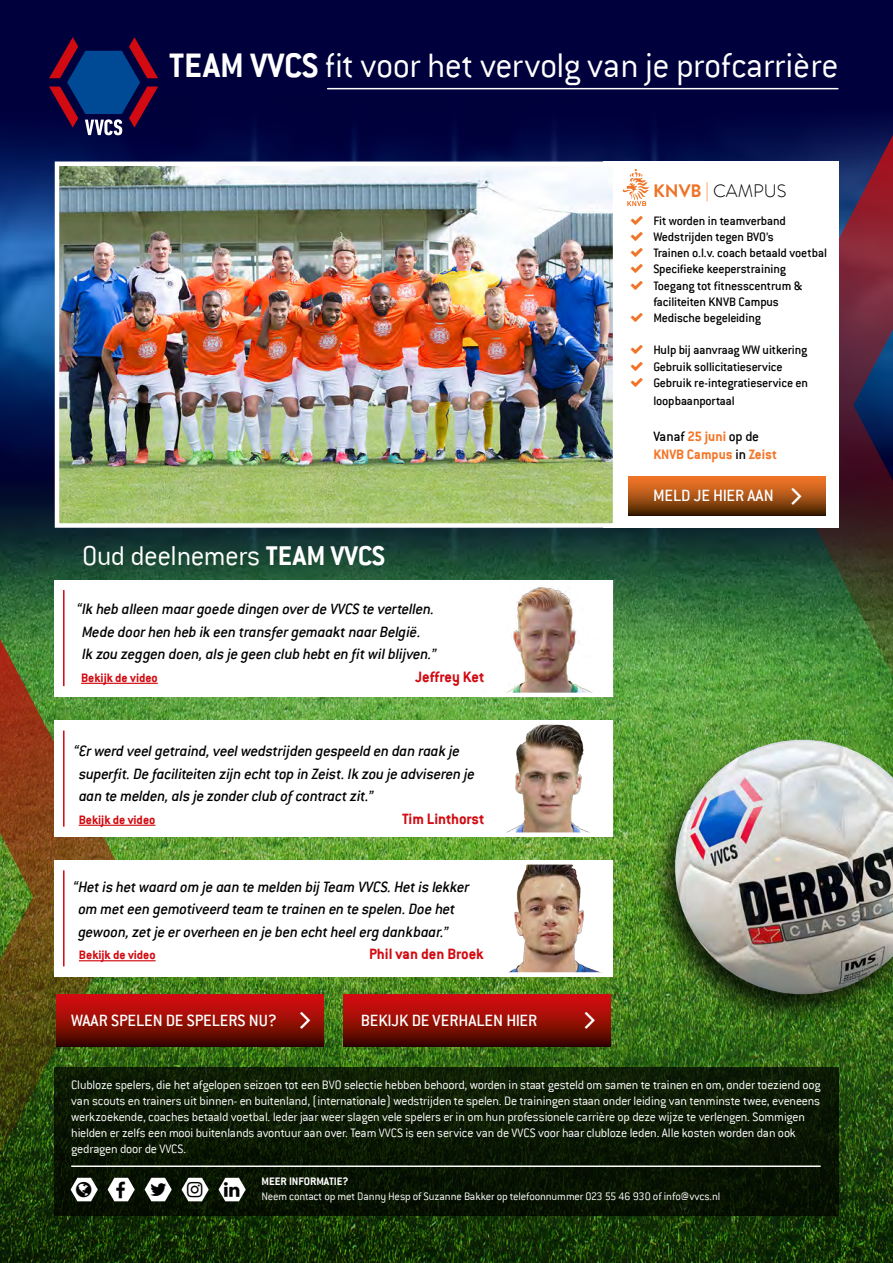
<style>
.page{position:relative;width:893px;height:1263px;background:#00003c}
.page>*{position:absolute;margin:0;border:0;box-sizing:border-box;transform-origin:0 0}
.t1{font:300 37.5px "Conduit ITC";letter-spacing:-.01em;color:#fff}
.t2{font:300 30px "Conduit ITC";letter-spacing:-.015em;color:#fff}
.t3{font:500 18px "Conduit ITC";color:#fff}
.t4{font:300 18px "Brandon Grotesque";color:#000}
.t5{font:italic 500 16.5px/22.5px "Conduit ITC";letter-spacing:-.015em;color:#000}
.t6{font:700 16.5px "Conduit ITC";color:#d20a11}
.t7{font:700 15px/18px "Conduit ITC";color:#f47629}
.t8{font:300 13.5px/16.2px "Conduit ITC";letter-spacing:-.015em;color:#fff}
.t9{font:500 13.5px/16.2px "Conduit ITC";letter-spacing:-.015em;color:#000}
.t10{font:700 13.5px "Conduit ITC";color:#d20a11}
.t11{font:300 12px "Conduit ITC";letter-spacing:-.015em;color:#fff}
.t12{font:700 12px "Conduit ITC";color:#fff}
.s1{font-weight:700}
.s2{font-weight:700;color:#ee7326}
.s3{color:#ee7326}
.s4{font-weight:500;color:#000}
</style>
<div class="page">
<img style="left:0;top:130px;width:893px;height:1133px">
<img style="left:0;top:341px;width:148px;height:922px">
<svg style="left:738px;top:87px;width:155px;height:648px;background:#3a473a"></svg>
<div style="left:620px;top:161px;width:219px;height:367px;background:#fff"></div>
<svg style="left:54px;top:1067px;width:785px;height:148px;background:#0b1804"></svg>
<hr style="left:328px;top:88px;width:510px;height:1px;background:#fff">
<div style="left:55px;top:580px;width:423px;height:117px;background:#fff"></div>
<img style="left:483px;top:585px;width:125px;height:107px">
<div style="left:478px;top:580px;width:135px;height:117px;border:4px solid #fff"></div>
<hr style="left:81px;top:683px;width:77px;height:1px;background:#d20a11">
<div style="left:55px;top:720px;width:423px;height:117px;background:#fff"></div>
<div style="left:480px;top:722px;width:131px;height:113px;background:#fff"></div>
<img style="left:507px;top:725px;width:81px;height:107px">
<div style="left:478px;top:720px;width:135px;height:117px;border:4px solid #fff"></div>
<hr style="left:79px;top:825px;width:76px;height:1px;background:#d20a11">
<div style="left:54px;top:860px;width:423px;height:117px;background:#fff"></div>
<img style="left:482px;top:865px;width:125px;height:107px">
<div style="left:477px;top:860px;width:135px;height:117px;border:4px solid #fff"></div>
<hr style="left:79px;top:960px;width:77px;height:1px;background:#d20a11">
<svg style="left:49px;top:37px;width:109px;height:98px"></svg>
<svg style="left:622px;top:169px;width:27px;height:37px"></svg>
<img style="left:52px;top:159px;width:568px;height:371px">
<div style="left:647px;top:735px;width:246px;height:293px;background:#000;opacity:.75"></div>
<img style="left:675px;top:740px;width:218px;height:254px">
<hr style="left:71px;top:1165px;width:750px;height:2px;background:#fff">
<hr style="left:63px;top:590px;width:2px;height:96px;background:#d20a11">
<hr style="left:63px;top:730px;width:2px;height:97px;background:#d20a11">
<hr style="left:63px;top:870px;width:2px;height:96px;background:#d20a11">
<svg style="left:56px;top:994px;width:268px;height:52px;background:#920c06"></svg>
<svg style="left:343px;top:994px;width:268px;height:52px;background:#920c06"></svg>
<svg style="left:628px;top:476px;width:198px;height:39px;background:#a65116"></svg>
<svg style="left:631px;top:216px;width:12px;height:9px"></svg>
<svg style="left:631px;top:232px;width:12px;height:9px"></svg>
<svg style="left:631px;top:248px;width:12px;height:9px"></svg>
<svg style="left:631px;top:264px;width:12px;height:9px"></svg>
<svg style="left:631px;top:280px;width:12px;height:10px"></svg>
<svg style="left:631px;top:313px;width:12px;height:9px"></svg>
<svg style="left:631px;top:345px;width:12px;height:9px"></svg>
<svg style="left:631px;top:361px;width:12px;height:10px"></svg>
<svg style="left:631px;top:378px;width:12px;height:9px"></svg>
<svg style="left:71px;top:1178px;width:27px;height:23px"></svg>
<svg style="left:108px;top:1178px;width:27px;height:23px"></svg>
<svg style="left:145px;top:1178px;width:27px;height:23px"></svg>
<svg style="left:182px;top:1178px;width:27px;height:23px"></svg>
<svg style="left:219px;top:1178px;width:27px;height:23px"></svg>
<h1 class="t1" style="left:169px;top:45px;width:671px"><span class="s1">TEAM VVCS</span> fit voor het vervolg van je profcarrière</h1>
<h3 class="t4" style="left:653px;top:179px;width:135px"><span class="s2">KNVB</span> <span class="s3">|</span> CAMPUS</h3>
<p class="t9" style="left:653px;top:212px;width:175px">Fit worden in teamverband<br>Wedstrijden tegen BVO’s<br>Trainen o.l.v. coach betaald voetbal<br>Specifieke keeperstraining<br>Toegang tot fitnesscentrum &amp; faciliteiten KNVB Campus<br>Medische begeleiding</p>
<p class="t9" style="left:653px;top:342px;width:156px">Hulp bij aanvraag WW uitkering<br>Gebruik sollicitatieservice<br>Gebruik re-integratieservice en</p>
<p class="t9" style="left:653px;top:392px;width:83px">loopbaanportaal</p>
<p class="t7" style="left:653px;top:427px;width:125px"><span class="s4">Vanaf</span> 25 juni <span class="s4">op de<br></span>KNVB Campus <span class="s4">in</span> Zeist</p>
<h2 class="t2" style="left:82px;top:540px;width:304px">Oud deelnemers <span class="s1">TEAM VVCS</span></h2>
<p class="t5" style="left:82px;top:598px;width:356px;text-indent:-5px">“Ik heb alleen maar goede dingen over de VVCS te vertellen.<br>Mede door hen heb ik een transfer gemaakt naar België.<br>Ik zou zeggen doen, als je geen club hebt en fit wil blijven.”</p>
<p class="t10" style="left:81px;top:670px;width:78px">Bekijk de video</p>
<p class="t6" style="left:415px;top:667px;width:71px">Jeffrey Ket</p>
<p class="t5" style="left:79px;top:740px;width:397px;text-indent:-5px">“Er werd veel getraind, veel wedstrijden gespeeld en dan raak je superfit. De faciliteiten zijn echt top in Zeist. Ik zou je adviseren je aan te melden, als je zonder club of contract zit.”</p>
<p class="t10" style="left:79px;top:812px;width:78px">Bekijk de video</p>
<p class="t6" style="left:402px;top:809px;width:84px">Tim Linthorst</p>
<p class="t5" style="left:78px;top:875px;width:392px;text-indent:-5px">“Het is het waard om je aan te melden bij Team VVCS. Het is lekker om met een gemotiveerd team te trainen en te spelen. Doe het gewoon, zet je er overheen en je ben echt heel erg dankbaar.”</p>
<p class="t10" style="left:79px;top:947px;width:78px">Bekijk de video</p>
<p class="t6" style="left:369px;top:944px;width:116px">Phil van den Broek</p>
<h3 class="t3" style="left:71px;top:1010px;width:207px">WAAR SPELEN DE SPELERS NU?</h3>
<h3 class="t3" style="left:361px;top:1010px;width:178px">BEKIJK DE VERHALEN HIER</h3>
<h3 class="t3" style="left:653px;top:485px;width:122px">MELD JE HIER AAN</h3>
<p class="t8" style="left:71px;top:1076px;width:751px">Clubloze spelers, die het afgelopen seizoen tot een BVO selectie hebben behoord, worden in staat gesteld om samen te trainen en om, onder toeziend oog van scouts en trainers uit binnen- en buitenland, (internationale) wedstrijden te spelen. De trainingen staan onder leiding van tenminste twee, eveneens werkzoekende, coaches betaald voetbal. Ieder jaar weer slagen vele spelers er in om hun professionele carrière op deze wijze te verlengen. Sommigen hielden er zelfs een mooi buitenlands avontuur aan over. Team VVCS is een service van de VVCS voor haar clubloze leden. Alle kosten worden dan ook gedragen door de VVCS.</p>
<p class="t12" style="left:261px;top:1174px;width:89px">MEER INFORMATIE?</p>
<p class="t11" style="left:261px;top:1189px;width:460px">Neem contact op met Danny Hesp of Suzanne Bakker op telefoonnummer 023 55 46 930 of info@vvcs.nl</p>
</div>
